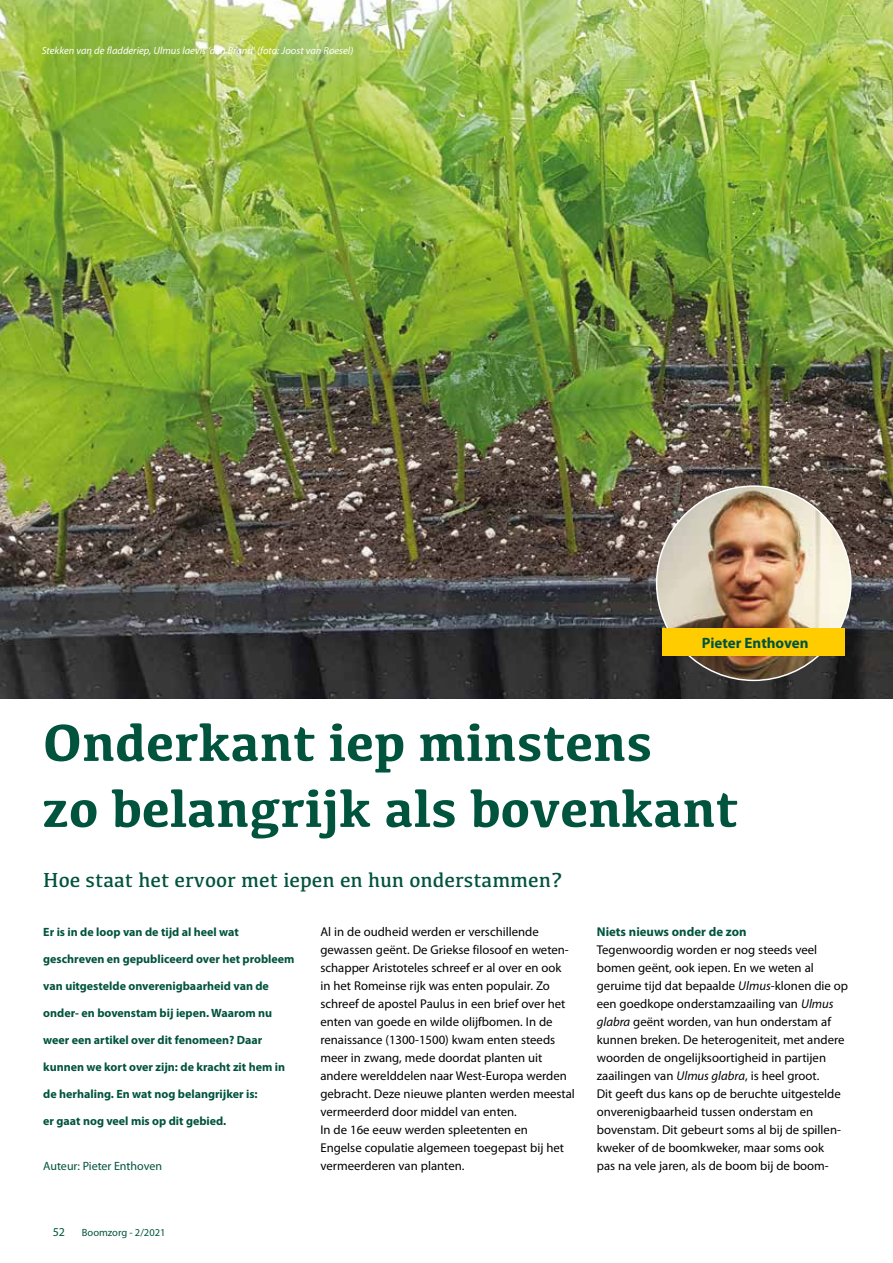
<style>
.page{position:relative;width:893px;height:1263px;background:#fff}
.page>*{position:absolute;margin:0;border:0;box-sizing:border-box;transform-origin:0 0}
.t1{font:700 54px/66px "Kefa";color:#00533d}
.t2{font:21px "Kefa";color:#00533d}
.t3{font:700 15px "Myriad Pro";color:#00533d}
.t4{font:12.75px/18px "Myriad Pro";color:#000}
.t5{font:700 12.75px "Myriad Pro";color:#00533d}
.t6{font:700 12px "Myriad Pro";color:#00533d}
.t7{font:12px "Myriad Pro";color:#00533d}
.t8{font:italic 10.5px "Myriad Pro";color:#fff}
.t9{font:10.5px "Myriad Pro";color:#00533d}
.s1{font-style:italic}
</style>
<div class="page">
<img style="left:0;top:0;width:893px;height:698px">
<img style="left:657px;top:486px;width:194px;height:194px;border-radius:97px">
<div style="left:662px;top:629px;width:183px;height:27px;background:#fc0"></div>
<p class="t8" style="left:42px;top:44px;width:313px">Stekken van de fladderiep, Ulmus laevis ‘den Brand’ (foto: Joost van Roesel)</p>
<p class="t3" style="left:702px;top:633px;width:108px">Pieter Enthoven</p>
<h1 class="t1" style="left:43px;top:707px;width:697px">Onderkant iep minstens<br>zo belangrijk als bovenkant</h1>
<h2 class="t2" style="left:43px;top:867px;width:521px">Hoe staat het ervoor met iepen en hun onderstammen?</h2>
<p class="t6" style="left:43px;top:924px;width:197px">Er is in de loop van de tijd al heel wat</p>
<p class="t6" style="left:43px;top:951px;width:253px">geschreven en gepubliceerd over het probleem</p>
<p class="t6" style="left:43px;top:978px;width:227px">van uitgestelde onverenigbaarheid van de</p>
<p class="t6" style="left:43px;top:1005px;width:231px">onder- en bovenstam bij iepen. Waarom nu</p>
<p class="t6" style="left:43px;top:1032px;width:221px">weer een artikel over dit fenomeen? Daar</p>
<p class="t6" style="left:43px;top:1059px;width:243px">kunnen we kort over zijn: de kracht zit hem in</p>
<p class="t6" style="left:43px;top:1086px;width:216px">de herhaling. En wat nog belangrijker is:</p>
<p class="t6" style="left:43px;top:1113px;width:185px">er gaat nog veel mis op dit gebied.</p>
<p class="t7" style="left:43px;top:1159px;width:120px">Auteur: Pieter Enthoven</p>
<p class="t4" style="left:320px;top:923px;width:256px">Al in de oudheid werden er verschillende gewassen geënt. De Griekse filosoof en weten&shy;schapper Aristoteles schreef er al over en ook<br>in het Romeinse rijk was enten populair. Zo schreef de apostel Paulus in een brief over het enten van goede en wilde olijfbomen. In de renaissance (1300-1500) kwam enten steeds meer in zwang, mede doordat planten uit andere werelddelen naar West-Europa werden gebracht. Deze nieuwe planten werden meestal vermeerderd door middel van enten.<br>In de 16e eeuw werden spleetenten en<br>Engelse copulatie algemeen toegepast bij het vermeerderen van planten.</p>
<p class="t5" style="left:597px;top:923px;width:151px">Niets nieuws onder de zon</p>
<p class="t4" style="left:597px;top:941px;width:253px">Tegenwoordig worden er nog steeds veel bomen geënt, ook iepen. En we weten al geruime tijd dat bepaalde <span class="s1">Ulmus</span>-klonen die op een goedkope onderstamzaailing van <span class="s1">Ulmus glabra</span> geënt worden, van hun onderstam af kunnen breken. De heterogeniteit, met andere woorden de ongelijksoortigheid in partijen zaailingen van <span class="s1">Ulmus glabra</span>, is heel groot.<br>Dit geeft dus kans op de beruchte uitgestelde onverenigbaarheid tussen onderstam en bovenstam. Dit gebeurt soms al bij de spillen&shy;kweker of de boomkweker, maar soms ook<br>pas na vele jaren, als de boom bij de boom-</p>
<p class="t7" style="left:53px;top:1224px;width:14px">52</p>
<p class="t9" style="left:82px;top:1226px;width:85px">Boomzorg - 2/2021</p>
</div>
